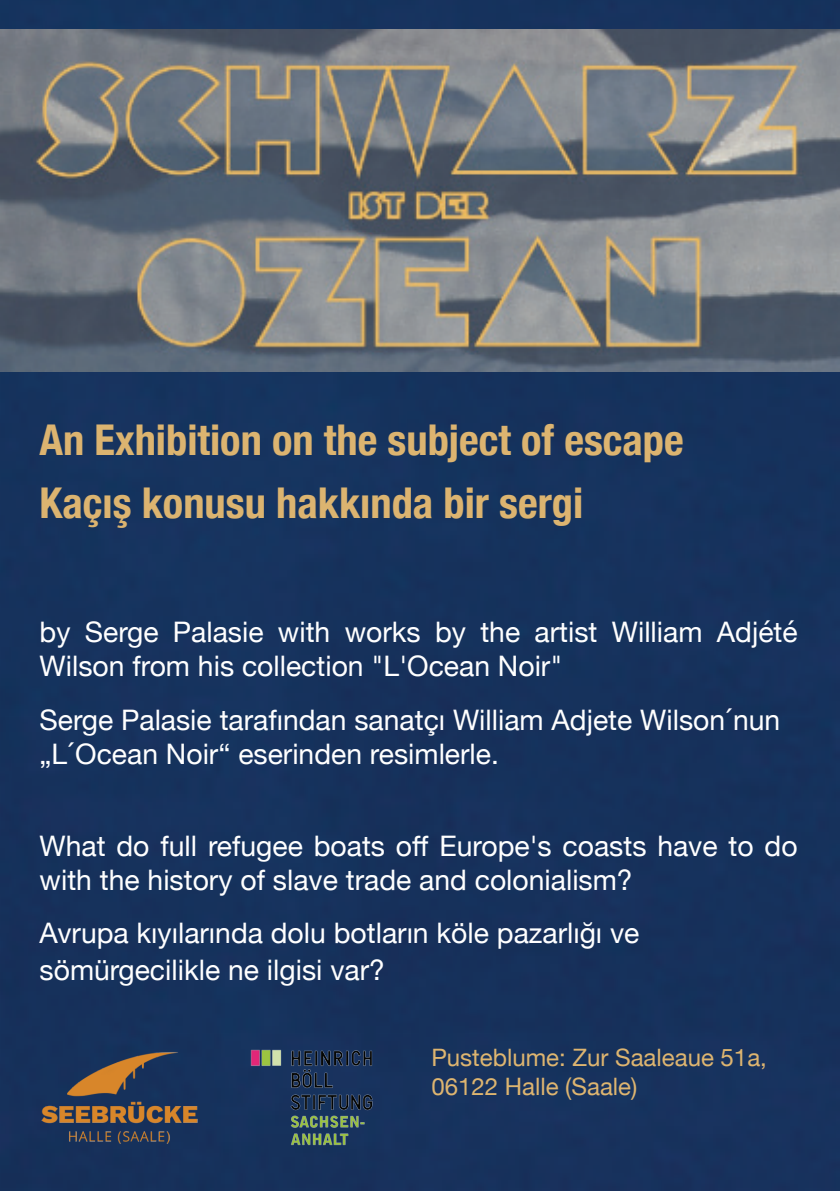
<style>
.page{position:relative;width:840px;height:1191px;background:#fff}
.page>*{position:absolute;margin:0;border:0;box-sizing:border-box;transform-origin:0 0}
.t1{font:700 condensed 42.4px/62.6px "Helvetica Neue";color:#dcb470}
.t2{font:28.2px/34px "Helvetica Neue";color:#fff}
.t3{font:24px/28.8px "Helvetica Neue";color:#deb570}
</style>
<div class="page">
<div style="left:0;top:0;width:839px;height:1191px;background:#16325d"></div>
<img style="left:0;top:29px;width:839px;height:342px">
<img style="left:40px;top:1049px;width:160px;height:99px">
<img style="left:232px;top:1029px;width:167px;height:139px">
<h1 class="t1" style="left:40px;top:406px;width:645px">An Exhibition on the subject of escape<br>Kaçış konusu hakkında bir sergi</h1>
<p class="t2" style="left:40px;top:616px;width:759px">by Serge Palasie with works by the artist William Adjété<br>Wilson from his collection "L'Ocean Noir"</p>
<p class="t2" style="left:40px;top:705px;width:741px">Serge Palasie tarafından sanatçı William Adjete Wilson ́nun „L ́Ocean Noir“ eserinden resimlerle.</p>
<p class="t2" style="left:40px;top:830px;width:759px">What do full refugee boats off Europe's coasts have to do with the history of slave trade and colonialism?</p>
<p class="t2" style="left:40px;top:916px;width:601px;line-height:36.8px">Avrupa kıyılarında dolu botların köle pazarlığı ve sömürgecilikle ne ilgisi var?</p>
<p class="t3" style="left:431px;top:1044px;width:337px">Pusteblume: Zur Saaleaue 51a,<br>06122 Halle (Saale)</p>
</div>
